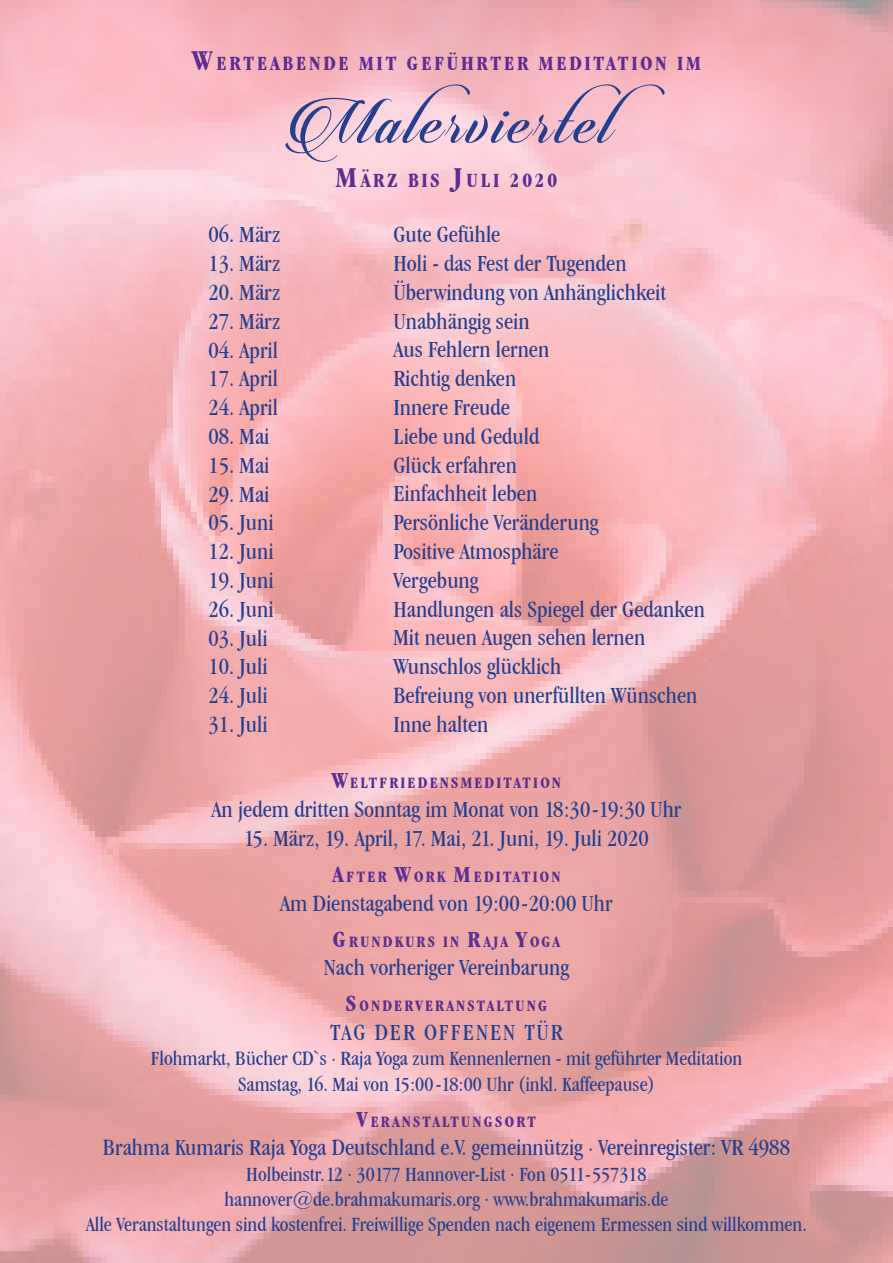
<style>
.page{position:relative;width:893px;height:1263px;background:#fff}
.page>*{position:absolute;margin:0;border:0;box-sizing:border-box;transform-origin:0 0}
.t1{font:72px "Candlescript Demo Version";letter-spacing:.05em;color:#253f8e}
.t2{font:condensed 24px "Garamond IT Cby BT";color:#253f8e}
.t3{font:condensed 24px "Garamond IT Cby BT";letter-spacing:.08em;color:#253f8e}
.t4{font:condensed 21px "Garamond IT Cby BT";color:#253f8e}
.t5{font:700 condensed 21px "Garamond IT Cby BT";letter-spacing:.13em;color:#5b2e91}
.t6{font:700 condensed 16.5px "Garamond IT Cby BT";letter-spacing:.13em;color:#5b2e91}
.s1{font-size:30px}
.s2{font-size:24px}
</style>
<div class="page">
<img style="left:0;top:0;width:893px;height:1263px">
<p class="t5" style="left:192px;top:51px;width:510px"><span class="s1">W</span>ERTEABENDE MIT GEFÜHRTER MEDITATION IM</p>
<p class="t1" style="left:281px;top:75px;width:385px">Malerviertel</p>
<p class="t5" style="left:336px;top:168px;width:223px"><span class="s1">M</span>ÄRZ BIS <span class="s1">J</span>ULI 2020</p>
<p class="t2" style="left:393px;top:221px;width:109px">Gute Gefühle</p>
<p class="t2" style="left:393px;top:250px;width:235px">Holi - das Fest der Tugenden</p>
<p class="t2" style="left:393px;top:278px;width:274px">Überwindung von Anhänglichkeit</p>
<p class="t2" style="left:393px;top:307px;width:138px">Unabhängig sein</p>
<p class="t2" style="left:393px;top:336px;width:157px">Aus Fehlern lernen</p>
<p class="t2" style="left:393px;top:365px;width:124px">Richtig denken</p>
<p class="t2" style="left:393px;top:394px;width:118px">Innere Freude</p>
<p class="t2" style="left:393px;top:422px;width:148px">Liebe und Geduld</p>
<p class="t2" style="left:393px;top:451px;width:125px">Glück erfahren</p>
<p class="t2" style="left:393px;top:480px;width:145px">Einfachheit leben</p>
<p class="t2" style="left:393px;top:509px;width:207px">Persönliche Veränderung</p>
<p class="t2" style="left:393px;top:538px;width:167px">Positive Atmosphäre</p>
<p class="t2" style="left:393px;top:566px;width:87px">Vergebung</p>
<p class="t2" style="left:393px;top:595px;width:313px">Handlungen als Spiegel der Gedanken</p>
<p class="t2" style="left:393px;top:624px;width:253px">Mit neuen Augen sehen lernen</p>
<p class="t2" style="left:393px;top:653px;width:169px">Wunschlos glücklich</p>
<p class="t2" style="left:393px;top:682px;width:306px">Befreiung von unerfüllten Wünschen</p>
<p class="t2" style="left:393px;top:710px;width:96px">Inne halten</p>
<p class="t2" style="left:208px;top:221px;width:74px">06. März</p>
<p class="t2" style="left:208px;top:250px;width:74px">13. März</p>
<p class="t2" style="left:208px;top:279px;width:74px">20. März</p>
<p class="t2" style="left:208px;top:307px;width:74px">27. März</p>
<p class="t2" style="left:208px;top:336px;width:71px">04. April</p>
<p class="t2" style="left:208px;top:365px;width:71px">17. April</p>
<p class="t2" style="left:208px;top:394px;width:71px">24. April</p>
<p class="t2" style="left:208px;top:423px;width:63px">08. Mai</p>
<p class="t2" style="left:208px;top:451px;width:63px">15. Mai</p>
<p class="t2" style="left:208px;top:480px;width:63px">29. Mai</p>
<p class="t2" style="left:208px;top:509px;width:67px">05. Juni</p>
<p class="t2" style="left:208px;top:538px;width:67px">12. Juni</p>
<p class="t2" style="left:208px;top:567px;width:67px">19. Juni</p>
<p class="t2" style="left:208px;top:595px;width:67px">26. Juni</p>
<p class="t2" style="left:208px;top:624px;width:61px">03. Juli</p>
<p class="t2" style="left:208px;top:653px;width:61px">10. Juli</p>
<p class="t2" style="left:208px;top:682px;width:61px">24. Juli</p>
<p class="t2" style="left:208px;top:711px;width:61px">31. Juli</p>
<p class="t6" style="left:332px;top:773px;width:231px"><span class="s2">W</span>ELTFRIEDENSMEDITATION</p>
<p class="t2" style="left:212px;top:795px;width:471px">An jedem dritten Sonntag im Monat von 18:30-19:30 Uhr</p>
<p class="t2" style="left:244px;top:824px;width:406px">15. März, 19. April, 17. Mai, 21. Juni, 19. Juli 2020</p>
<p class="t6" style="left:332px;top:867px;width:230px"><span class="s2">A</span>FTER <span class="s2">W</span>ORK <span class="s2">M</span>EDITATION</p>
<p class="t2" style="left:280px;top:889px;width:334px">Am Dienstagabend von 19:00-20:00 Uhr</p>
<p class="t6" style="left:333px;top:931px;width:229px"><span class="s2">G</span>RUNDKURS IN <span class="s2">R</span>AJA <span class="s2">Y</span>OGA</p>
<p class="t2" style="left:324px;top:954px;width:247px">Nach vorheriger Vereinbarung</p>
<p class="t6" style="left:346px;top:996px;width:203px"><span class="s2">S</span>ONDERVERANSTALTUNG</p>
<p class="t3" style="left:330px;top:1019px;width:234px">TAG DER OFFENEN TÜR</p>
<p class="t4" style="left:151px;top:1046px;width:593px">Flohmarkt, Bücher CD`s . Raja Yoga zum Kennenlernen - mit geführter Meditation</p>
<p class="t4" style="left:238px;top:1072px;width:418px">Samstag, 16. Mai von 15:00 -18:00 Uhr (inkl. Kaffeepause)</p>
<p class="t6" style="left:357px;top:1111px;width:181px"><span class="s2">V</span>ERANSTALTUNGSORT</p>
<p class="t2" style="left:103px;top:1134px;width:689px">Brahma Kumaris Raja Yoga Deutschland e.V. gemeinnützig . Vereinregister: VR 4988</p>
<p class="t4" style="left:246px;top:1162px;width:402px">Holbeinstr.12 . 30177 Hannover-List . Fon 0511-557318</p>
<p class="t4" style="left:224px;top:1187px;width:446px">hannover@de.brahmakumaris.org . www.brahmakumaris.de</p>
<p class="t4" style="left:86px;top:1212px;width:722px">Alle Veranstaltungen sind kostenfrei. Freiwillige Spenden nach eigenem Ermessen sind willkommen.</p>
</div>
